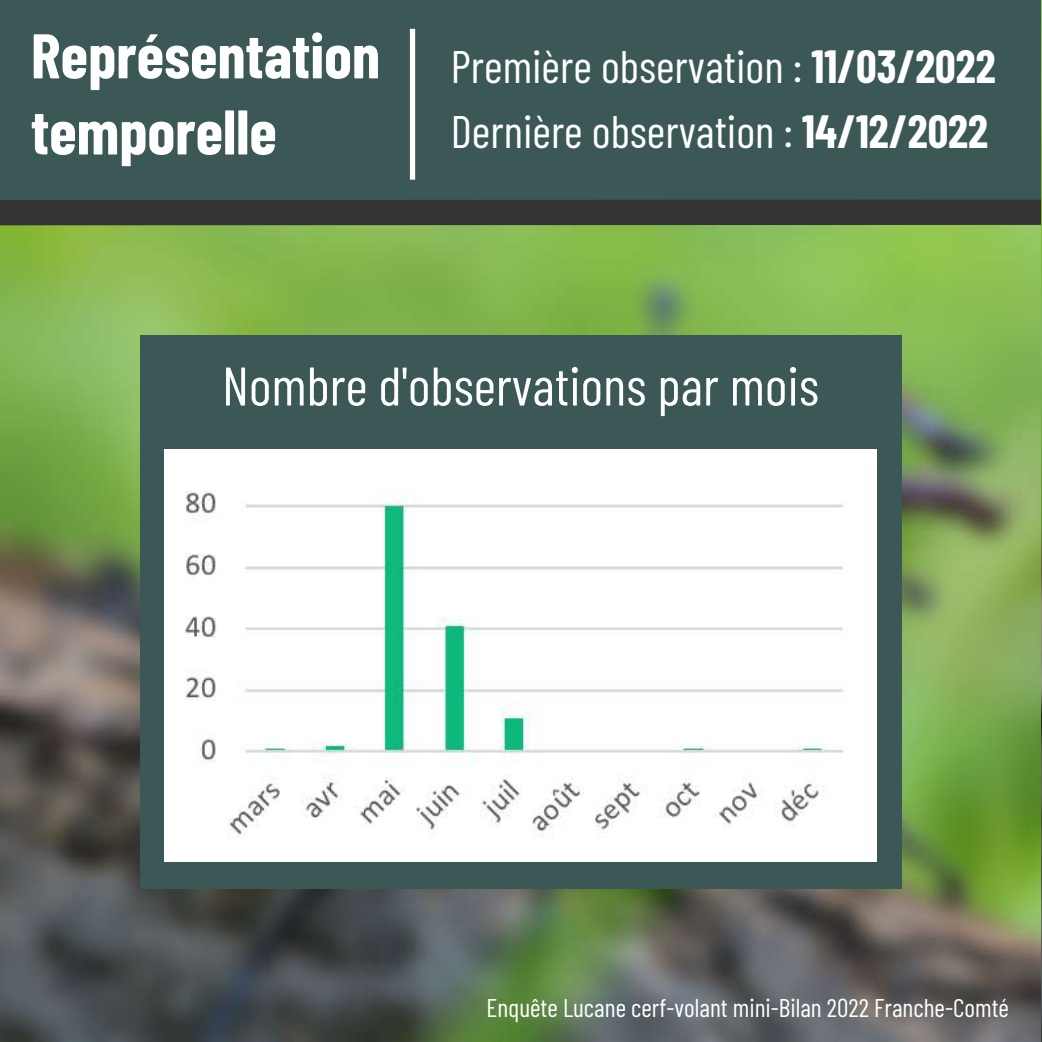
<style>
.page{position:relative;width:1042px;height:1042px;background:#fff}
.page>*{position:absolute;margin:0;border:0;box-sizing:border-box;transform-origin:0 0}
.t1{font:700 63px/76.1px "Barlow Condensed";color:#fff}
.t2{font:54.25px "Barlow Condensed";color:#fff}
.t3{font:45.5px/66px "Barlow Condensed";color:#fff}
.t4{font:25.55px "Barlow Condensed";color:#fff}
.s1{font-weight:700}
</style>
<div class="page">
<img style="left:0;top:225px;width:1041px;height:816px">
<div style="left:140px;top:335px;width:761px;height:554px;background:#3b5857"></div>
<div style="left:0;top:0;width:1041px;height:225px;background:#333"></div>
<div style="left:0;top:0;width:1041px;height:200px;background:#3b5857"></div>
<div style="left:410px;top:29px;width:5px;height:151px;background:#fff"></div>
<img style="left:164px;top:449px;width:712px;height:412px">
<h1 class="t1" style="left:31px;top:15px;width:351px">Représentation temporelle</h1>
<p class="t3" style="left:451px;top:31px;width:546px">Première observation : <span class="s1">11/03/2022<br></span>Dernière observation : <span class="s1">14/12/2022</span></p>
<p class="t2" style="left:222px;top:351px;width:598px">Nombre d'observations par mois</p>
<p class="t4" style="left:486px;top:992px;width:524px">Enquête Lucane cerf-volant mini-Bilan 2022 Franche-Comté</p>
</div>
